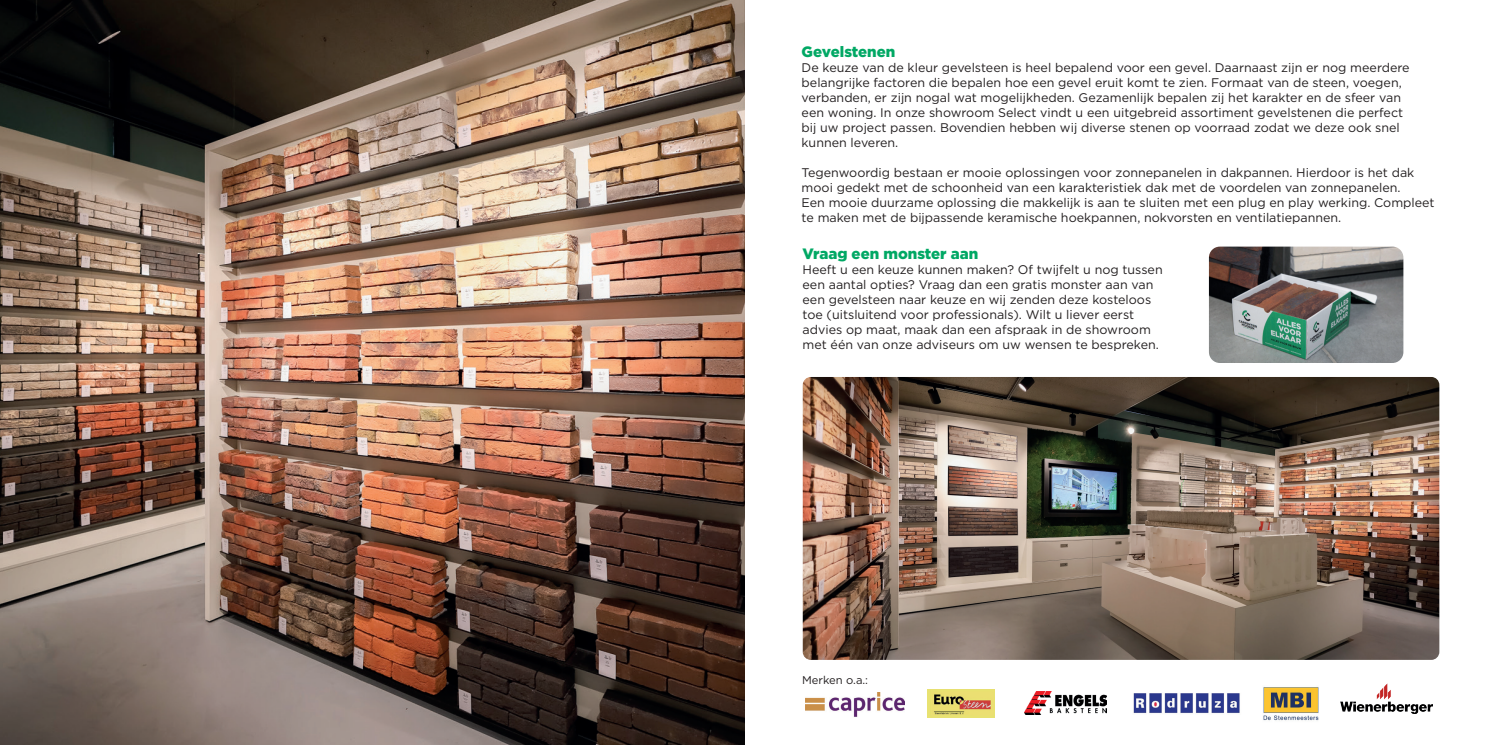
<style>
.page{position:relative;width:1489px;height:745px;background:#fff}
.page>*{position:absolute;margin:0;border:0;box-sizing:border-box;transform-origin:0 0}
.t1{font:900 15px "Gotham";color:#00a864}
.t2{font:12.5px/15px "Gotham";color:#231f20}
.t3{font:11.25px "Gotham";color:#231f20}
</style>
<div class="page">
<img style="left:0;top:0;width:744px;height:744px">
<img style="left:1208px;top:246px;width:195px;height:117px">
<img style="left:802px;top:377px;width:637px;height:282px">
<img style="left:805px;top:692px;width:99px;height:24px">
<img style="left:1024px;top:691px;width:82px;height:23px">
<img style="left:927px;top:689px;width:67px;height:27px">
<img style="left:1340px;top:683px;width:92px;height:30px">
<img style="left:1133px;top:693px;width:107px;height:20px">
<img style="left:1263px;top:687px;width:56px;height:34px">
<p class="t1" style="left:801px;top:43px;width:95px">Gevelstenen</p>
<p class="t2" style="left:801px;top:59px;width:609px">De keuze van de kleur gevelsteen is heel bepalend voor een gevel. Daarnaast zijn er nog meerdere belangrijke factoren die bepalen hoe een gevel eruit komt te zien. Formaat van de steen, voegen, verbanden, er zijn nogal wat mogelijkheden. Gezamenlijk bepalen zij het karakter en de sfeer van een woning. In onze showroom Select vindt u een uitgebreid assortiment gevelstenen die perfect bij uw project passen. Bovendien hebben wij diverse stenen op voorraad zodat we deze ook snel kunnen leveren.</p>
<p class="t2" style="left:801px;top:164px;width:634px">Tegenwoordig bestaan er mooie oplossingen voor zonnepanelen in dakpannen. Hierdoor is het dak mooi gedekt met de schoonheid van een karakteristiek dak met de voordelen van zonnepanelen.<br>Een mooie duurzame oplossing die makkelijk is aan te sluiten met een plug en play werking. Compleet te maken met de bijpassende keramische hoekpannen, nokvorsten en ventilatiepannen.</p>
<p class="t1" style="left:802px;top:245px;width:177px">Vraag een monster aan</p>
<p class="t2" style="left:802px;top:261px;width:361px">Heeft u een keuze kunnen maken? Of twijfelt u nog tussen een aantal opties? Vraag dan een gratis monster aan van een gevelsteen naar keuze en wij zenden deze kosteloos toe (uitsluitend voor professionals). Wilt u liever eerst advies op maat, maak dan een afspraak in de showroom met één van onze adviseurs om uw wensen te bespreken.</p>
<p class="t3" style="left:802px;top:673px;width:68px">Merken o.a.:</p>
</div>
